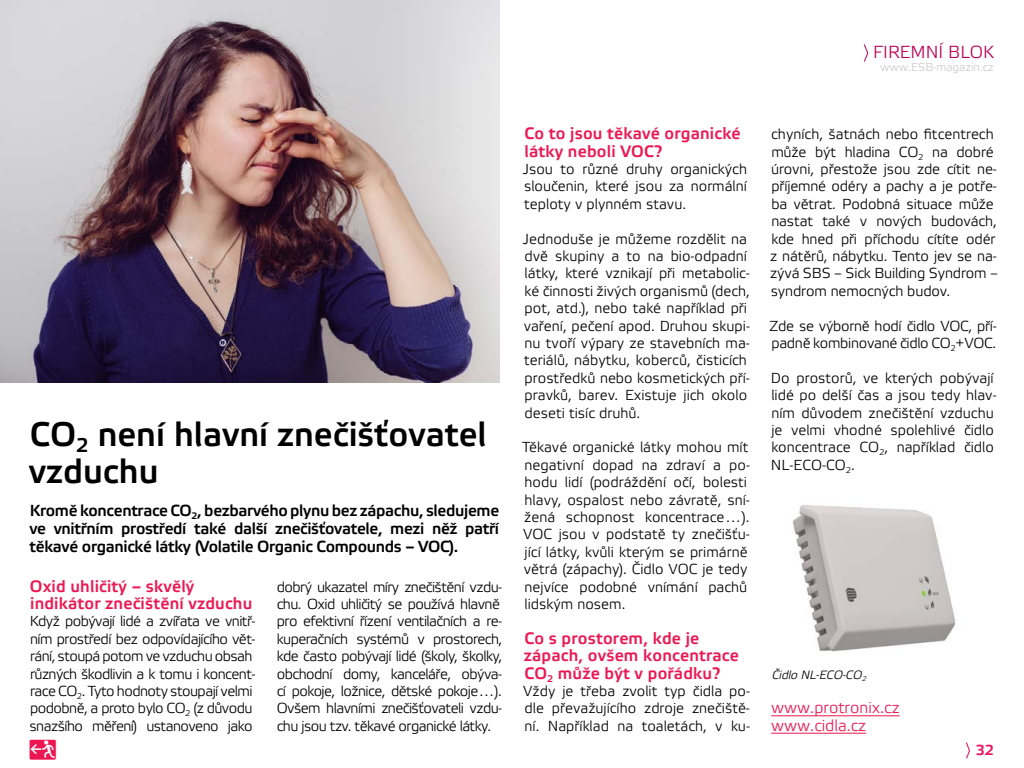
<style>
.page{position:relative;width:1024px;height:768px;background:#fff}
.page>*{position:absolute;margin:0;border:0;box-sizing:border-box;transform-origin:0 0}
.t1{font:34px/37px "Etelka Medium Pro";color:#000}
.t2{font:20px "Etelka Medium Pro";color:#ed1652}
.t3{font:17.5px "Etelka Light Pro";color:#c00054}
.t4{font:16.5px/17.4px "Etelka Medium Pro";letter-spacing:.01em;color:#ed1652}
.t5{font:16px/18px "Etelka Medium Pro";letter-spacing:-.02em;color:#000;text-align:justify}
.t6{font:16px/17.4px "Etelka Light Pro";color:#ed1652}
.t7{font:14.5px/17.4px "Etelka Light Pro";color:#000}
.t8{font:14.5px/17.4px "Etelka Light Pro";letter-spacing:-.04em;color:#000}
.t9{font:14.5px/17.4px "Etelka Light Pro";letter-spacing:-.02em;color:#000}
.t10{font:14.5px "Etelka Medium Pro";color:#ed125f}
.t11{font:italic 12px "Etelka Light Pro";letter-spacing:-.01em;color:#000}
.t12{font:11.5px "Etelka Light Pro";color:#cbcbcb}
</style>
<div class="page">
<svg style="left:966px;top:742px;width:4px;height:17px"></svg>
<svg style="left:863px;top:44px;width:6px;height:18px"></svg>
<img style="left:0;top:0;width:500px;height:383px">
<img style="left:792px;top:504px;width:164px;height:148px">
<hr style="left:771px;top:715px;width:129px;height:1px;background:#ed1652">
<hr style="left:771px;top:733px;width:95px;height:1px;background:#ed1652">
<p class="t3" style="left:873px;top:42px;width:122px">FIREMNÍ BLOK</p>
<p class="t12" style="left:880px;top:61px;width:115px">www.ESB-magazin.cz</p>
<h1 class="t1" style="left:29px;top:417px;width:459px">CO<sub>2</sub> není hlavní znečišťovatel vzduchu</h1>
<p class="t5" style="left:29px;top:502px;width:471px">Kromě koncentrace CO<sub>2</sub>, bezbarvého plynu bez zápachu, sledujeme ve vnitřním prostředí také další znečišťovatele, mezi něž patří těkavé organické látky (Volatile Organic Compounds – VOC).</p>
<p class="t4" style="left:30px;top:578px;width:224px">Oxid uhličitý – skvělý indikátor znečištění vzduchu</p>
<p class="t8" style="left:30px;top:614px;width:227px">Když pobývají lidé a zvířata ve vnitř&shy;ním prostředí bez odpovídajícího vět&shy;rání, stoupá potom ve vzduchu obsah různých škodlivin a k tomu i koncent&shy;race CO<sub>2</sub>. Tyto hodnoty stoupají velmi podobně, a proto bylo CO<sub>2</sub> (z důvodu snazšího měření) ustanoveno jako</p>
<p class="t8" style="left:277px;top:579px;width:227px">dobrý ukazatel míry znečištění vzdu&shy;chu. Oxid uhličitý se používá hlavně pro efektivní řízení ventilačních a re&shy;kuperačních systémů v prostorech, kde často pobývají lidé (školy, školky, obchodní domy, kanceláře, obýva&shy;cí pokoje, ložnice, dětské pokoje…).<br>Ovšem hlavními znečišťovateli vzdu&shy;chu jsou tzv. těkavé organické látky.</p>
<h2 class="t2" style="left:29px;top:737px;width:29px">q</h2>
<p class="t4" style="left:524px;top:126px;width:218px">Co to jsou těkavé organické látky neboli VOC?</p>
<p class="t7" style="left:523px;top:161px;width:226px;text-align:justify">Jsou to různé druhy organických sloučenin, které jsou za normální teploty v plynném stavu.</p>
<p class="t7" style="left:523px;top:231px;width:229px">Jednoduše je můžeme rozdělit na dvě skupiny a to na bio-odpadní látky, které vznikají při metabolic&shy;ké činnosti živých organismů (dech, pot, atd.), nebo také například při vaření, pečení apod. Druhou skupi&shy;nu tvoří výpary ze stavebních ma&shy;teriálů, nábytku, koberců, čisticích prostředků nebo kosmetických pří&shy;pravků, barev. Existuje jich okolo deseti tisíc druhů.</p>
<p class="t7" style="left:522px;top:440px;width:229px">Těkavé organické látky mohou mít negativní dopad na zdraví a po&shy;hodu lidí (podráždění očí, bolesti hlavy, ospalost nebo závratě, sní&shy;žená schopnost koncentrace…).<br>VOC jsou v podstatě ty znečišťu&shy;jící látky, kvůli kterým se primárně větrá (zápachy). Čidlo VOC je tedy nejvíce podobné vnímání pachů lidským nosem.</p>
<p class="t4" style="left:524px;top:630px;width:217px">Co s prostorem, kde je zápach, ovšem koncentrace<br>CO<sub>2</sub> může být v pořádku?</p>
<p class="t7" style="left:523px;top:683px;width:228px;text-align:justify">Vždy je třeba zvolit typ čidla po&shy;dle převažujícího zdroje znečiště&shy;ní. Například na toaletách, v ku-</p>
<p class="t7" style="left:770px;top:126px;width:229px">chyních, šatnách nebo fitcentrech může být hladina CO<sub>2</sub> na dobré úrovni, přestože jsou zde cítit ne&shy;příjemné odéry a pachy a je potře&shy;ba větrat. Podobná situace může nastat také v nových budovách, kde hned při příchodu cítíte odér z nátěrů, nábytku. Tento jev se na&shy;zývá SBS – Sick Building Syndrom – syndrom nemocných budov.</p>
<p class="t9" style="left:770px;top:318px;width:229px">Zde se výborně hodí čidlo VOC, pří&shy;padně kombinované čidlo CO<sub>2</sub>+VOC.</p>
<p class="t7" style="left:771px;top:370px;width:227px">Do prostorů, ve kterých pobývají lidé po delší čas a jsou tedy hlav&shy;ním důvodem znečištění vzduchu je velmi vhodné spolehlivé čidlo koncentrace CO<sub>2</sub>, například čidlo<br>NL-ECO-CO<sub>2</sub>.</p>
<p class="t11" style="left:772px;top:668px;width:96px">Čidlo NL-ECO-CO<sub>2</sub></p>
<p class="t6" style="left:771px;top:700px;width:130px">www.protronix.cz www.cidla.cz</p>
<p class="t10" style="left:976px;top:742px;width:20px">32</p>
</div>
